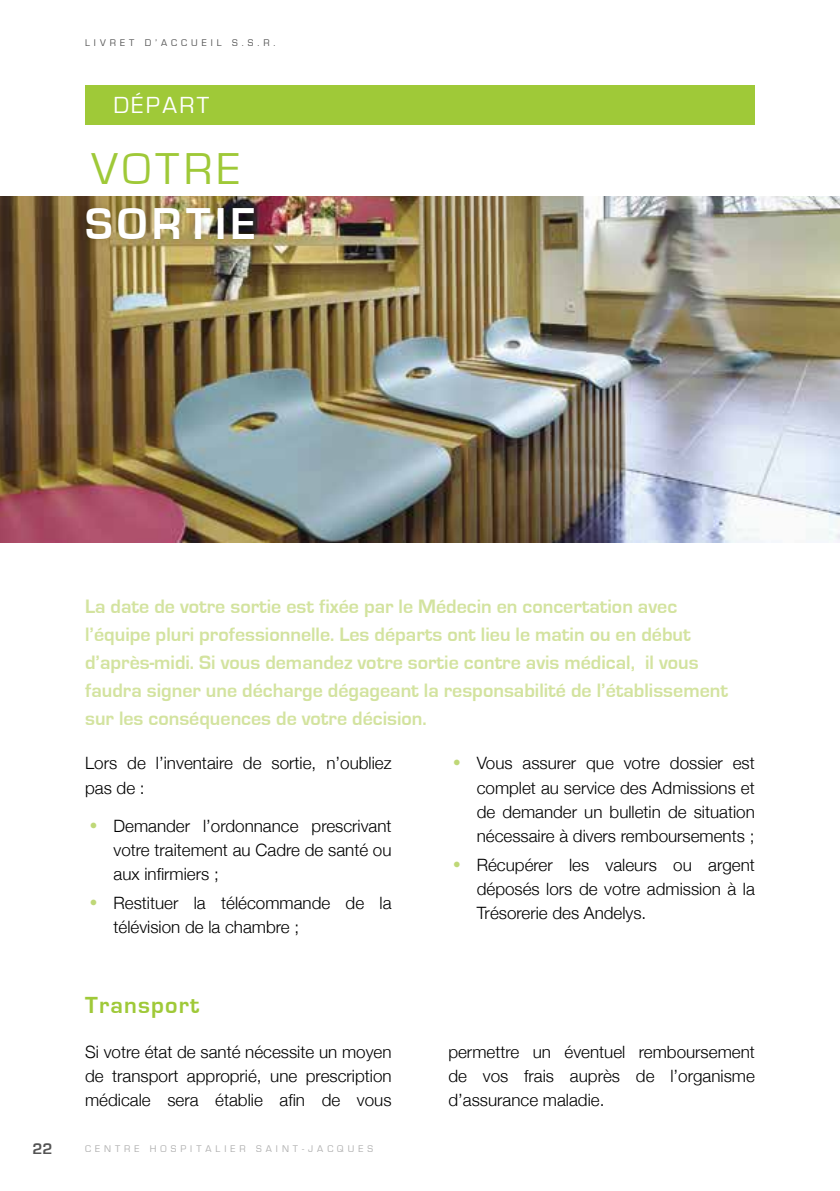
<style>
.page{position:relative;width:840px;height:1191px;background:#fff}
.page>*{position:absolute;margin:0;border:0;box-sizing:border-box;transform-origin:0 0}
.t1{font:700 46px "Eurostile";letter-spacing:.1em;color:#fff}
.t2{font:46px "Eurostile";letter-spacing:.1em;color:#9fc938}
.t3{font:700 24px "Eurostile";letter-spacing:.05em;color:#9fc938}
.t4{font:24px "Eurostile";letter-spacing:.1em;color:#fff}
.t5{font:700 20px/28px "Eurostile";color:#d3e39f}
.t6{font:300 17px/24px "Helvetica Neue";color:#000;text-align:justify}
.t7{font:700 16px "Eurostile";color:#555}
.t8{font:10px "Eurostile";letter-spacing:.4em;color:#b0b0b0}
.t9{font:10px "Eurostile";letter-spacing:.4em;color:#555}
.s1{font-family:"Eurostile";font-weight:700;font-size:20px;color:#bfd877}
</style>
<div class="page">
<img style="left:0;top:197px;width:839px;height:345px">
<div style="left:85px;top:85px;width:669px;height:40px;background:#9fc938"></div>
<div style="left:80px;top:202px;width:180px;height:43px;background:#000;opacity:.15"></div>
<p class="t9" style="left:85px;top:37px;width:192px">LIVRET D’ACCUEIL S.S.R.</p>
<h2 class="t4" style="left:113px;top:92px;width:97px">DÉPART</h2>
<h1 class="t2" style="left:92px;top:144px;width:150px">VOTRE</h1>
<h1 class="t1" style="left:85px;top:199px;width:172px">SORTIE</h1>
<p class="t7" style="left:32px;top:1139px;width:22px">22</p>
<p class="t5" style="left:85px;top:592px;width:644px">La date de votre sortie est fixée par le Médecin en concertation avec l’équipe pluri professionnelle. Les départs ont lieu le matin ou en début d’après-midi. Si vous demandez votre sortie contre avis médical, il vous faudra signer une décharge dégageant la responsabilité de l’établissement sur les conséquences de votre décision.</p>
<p class="t6" style="left:85px;top:750px;width:308px">Lors de l’inventaire de sortie, n’oubliez pas de :</p>
<p class="t6" style="left:113px;top:812px;width:279px;text-indent:-23px"><span class="s1">•</span> Demander l’ordonnance prescrivant votre traitement au Cadre de santé ou aux infirmiers ;</p>
<p class="t6" style="left:113px;top:890px;width:279px;text-indent:-23px"><span class="s1">•</span> Restituer la télécommande de la télévision de la chambre ;</p>
<p class="t6" style="left:476px;top:750px;width:279px;text-indent:-23px"><span class="s1">•</span> Vous assurer que votre dossier est complet au service des Admissions et de demander un bulletin de situation nécessaire à divers remboursements ;</p>
<p class="t6" style="left:476px;top:852px;width:279px;text-indent:-23px"><span class="s1">•</span> Récupérer les valeurs ou argent déposés lors de votre admission à la Trésorerie des Andelys.</p>
<h2 class="t3" style="left:85px;top:992px;width:116px">Transport</h2>
<p class="t6" style="left:85px;top:1038px;width:308px">Si votre état de santé nécessite un moyen de transport approprié, une prescription médicale sera établie afin de vous</p>
<p class="t6" style="left:448px;top:1038px;width:308px">permettre un éventuel remboursement de vos frais auprès de l’organisme d’assurance maladie.</p>
<p class="t8" style="left:85px;top:1143px;width:289px">CENTRE HOSPITALIER SAINT-JACQUES</p>
</div>
